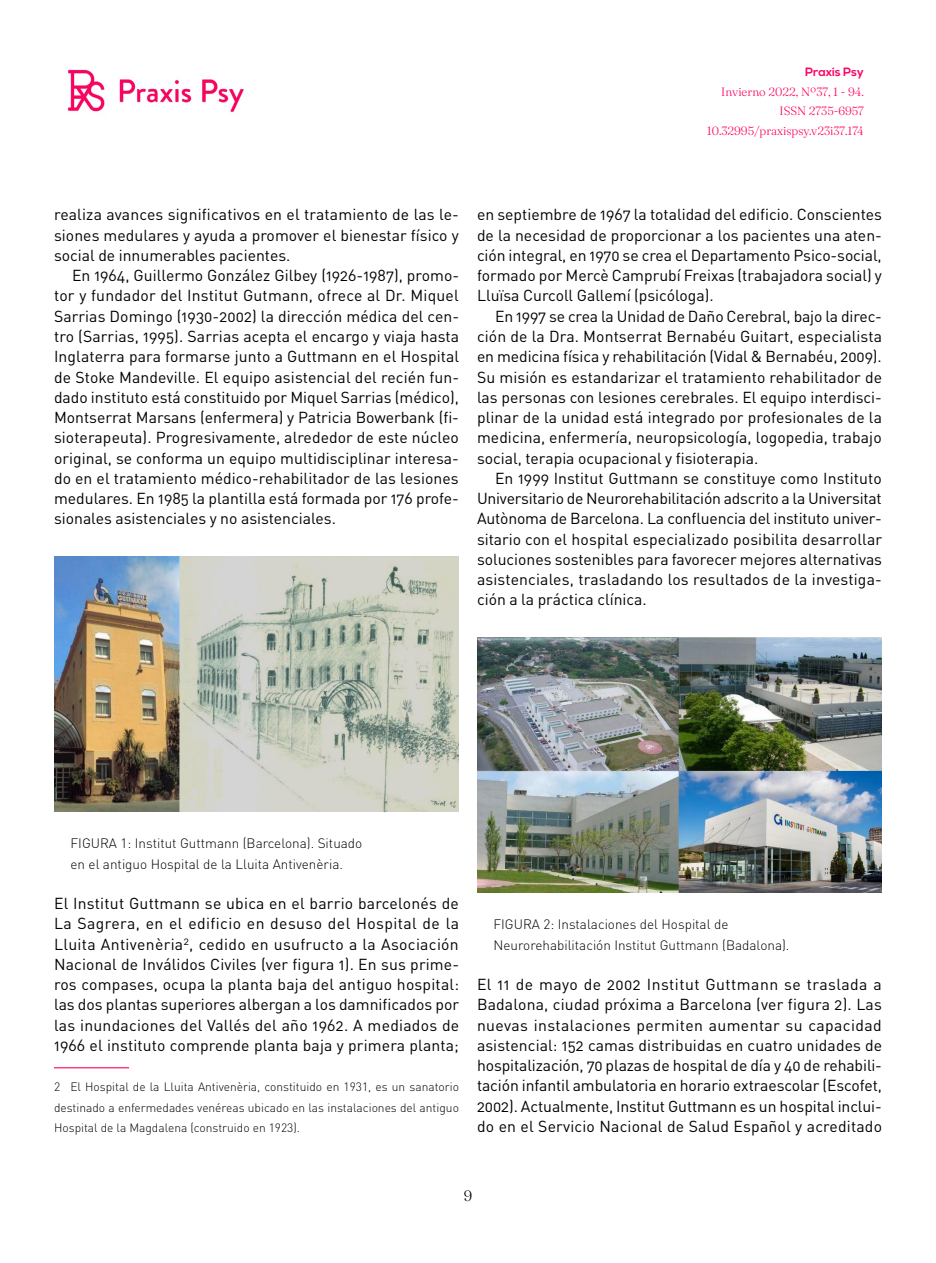
<style>
.page{position:relative;width:936px;height:1263px;background:#fff}
.page>*{position:absolute;margin:0;border:0;box-sizing:border-box;transform-origin:0 0}
.t1{font:15.75px/20.2px "DIN Pro";color:#000;text-align:justify}
.t2{font:300 15px "Fraunces 48 pt";color:#000}
.t3{font:300 13.5px/20.2px "DIN Pro";color:#000}
.t4{font:300 12px/20.2px "DIN Pro";color:#000;text-align:justify}
.t5{font:300 12px/19.5px "Fraunces 48 pt";color:#ff0160;text-align:right}
.t6{font:700 12px "Nexa";color:#ff0160}
</style>
<div class="page">
<img style="left:67px;top:69px;width:177px;height:43px">
<svg style="left:54px;top:811px;width:405px;height:1px"></svg>
<img style="left:54px;top:556px;width:405px;height:255px">
<hr style="left:54px;top:1067px;width:75px;height:1px;background:#ff0160">
<img style="left:477px;top:637px;width:404px;height:255px">
<p class="t6" style="left:805px;top:65px;width:60px">Praxis Psy</p>
<p class="t5" style="left:706px;top:81px;width:159px">Invierno 2022, Nº37, 1 - 94.<br>ISSN 2735-6957<br>10.32995/praxispsy.v23i37.174</p>
<p class="t1" style="left:54px;top:203px;width:406px">realiza avances significativos en el tratamiento de las le&shy;siones medulares y ayuda a promover el bienestar físico y social de innumerables pacientes.</p>
<p class="t1" style="left:54px;top:264px;width:406px;text-indent:18px">En 1964, Guillermo González Gilbey (1926-1987), promo&shy;tor y fundador del Institut Gutmann, ofrece al Dr. Miquel Sarrias Domingo (1930-2002) la dirección médica del cen&shy;tro (Sarrias, 1995). Sarrias acepta el encargo y viaja hasta Inglaterra para formarse junto a Guttmann en el Hospital de Stoke Mandeville. El equipo asistencial del recién fun&shy;dado instituto está constituido por Miquel Sarrias (médico), Montserrat Marsans (enfermera) y Patricia Bowerbank (fi&shy;sioterapeuta). Progresivamente, alrededor de este núcleo original, se conforma un equipo multidisciplinar interesa&shy;do en el tratamiento médico-rehabilitador de las lesiones medulares. En 1985 la plantilla está formada por 176 profe&shy;sionales asistenciales y no asistenciales.</p>
<p class="t1" style="left:477px;top:203px;width:406px">en septiembre de 1967 la totalidad del edificio. Conscientes de la necesidad de proporcionar a los pacientes una aten&shy;ción integral, en 1970 se crea el Departamento Psico-social, formado por Mercè Camprubí Freixas (trabajadora social) y Lluïsa Curcoll Gallemí (psicóloga).</p>
<p class="t1" style="left:477px;top:304px;width:406px;text-indent:18px">En 1997 se crea la Unidad de Daño Cerebral, bajo la direc&shy;ción de la Dra. Montserrat Bernabéu Guitart, especialista en medicina física y rehabilitación (Vidal &amp; Bernabéu, 2009).<br>Su misión es estandarizar el tratamiento rehabilitador de las personas con lesiones cerebrales. El equipo interdisci&shy;plinar de la unidad está integrado por profesionales de la medicina, enfermería, neuropsicología, logopedia, trabajo social, terapia ocupacional y fisioterapia.</p>
<p class="t1" style="left:477px;top:466px;width:406px;text-indent:18px">En 1999 Institut Guttmann se constituye como Instituto Universitario de Neurorehabilitación adscrito a la Universitat Autònoma de Barcelona. La confluencia del instituto univer&shy;sitario con el hospital especializado posibilita desarrollar soluciones sostenibles para favorecer mejores alternativas asistenciales, trasladando los resultados de la investiga&shy;ción a la práctica clínica.</p>
<p class="t3" style="left:70px;top:832px;width:293px">FIGURA 1: Institut Guttmann (Barcelona). Situado en el antiguo Hospital de la Lluita Antivenèria.</p>
<p class="t1" style="left:54px;top:892px;width:406px">El Institut Guttmann se ubica en el barrio barcelonés de La Sagrera, en el edificio en desuso del Hospital de la Lluita Antivenèria<sup>2</sup>, cedido en usufructo a la Asociación Nacional de Inválidos Civiles (ver figura 1). En sus prime&shy;ros compases, ocupa la planta baja del antiguo hospital: las dos plantas superiores albergan a los damnificados por las inundaciones del Vallés del año 1962. A mediados de 1966 el instituto comprende planta baja y primera planta;</p>
<p class="t4" style="left:54px;top:1076px;width:406px">2 El Hospital de la Lluita Antivenèria, constituido en 1931, es un sanatorio destinado a enfermedades venéreas ubicado en las instalaciones del antiguo Hospital de la Magdalena (construido en 1923).</p>
<p class="t3" style="left:493px;top:913px;width:297px">FIGURA 2: Instalaciones del Hospital de<br>Neurorehabilitación Institut Guttmann (Badalona).</p>
<p class="t1" style="left:477px;top:973px;width:406px">El 11 de mayo de 2002 Institut Guttmann se traslada a Badalona, ciudad próxima a Barcelona (ver figura 2). Las nuevas instalaciones permiten aumentar su capacidad asistencial: 152 camas distribuidas en cuatro unidades de hospitalización, 70 plazas de hospital de día y 40 de rehabili&shy;tación infantil ambulatoria en horario extraescolar (Escofet, 2002). Actualmente, Institut Guttmann es un hospital inclui&shy;do en el Servicio Nacional de Salud Español y acreditado</p>
<p class="t2" style="left:464px;top:1184px;width:10px">9</p>
</div>
